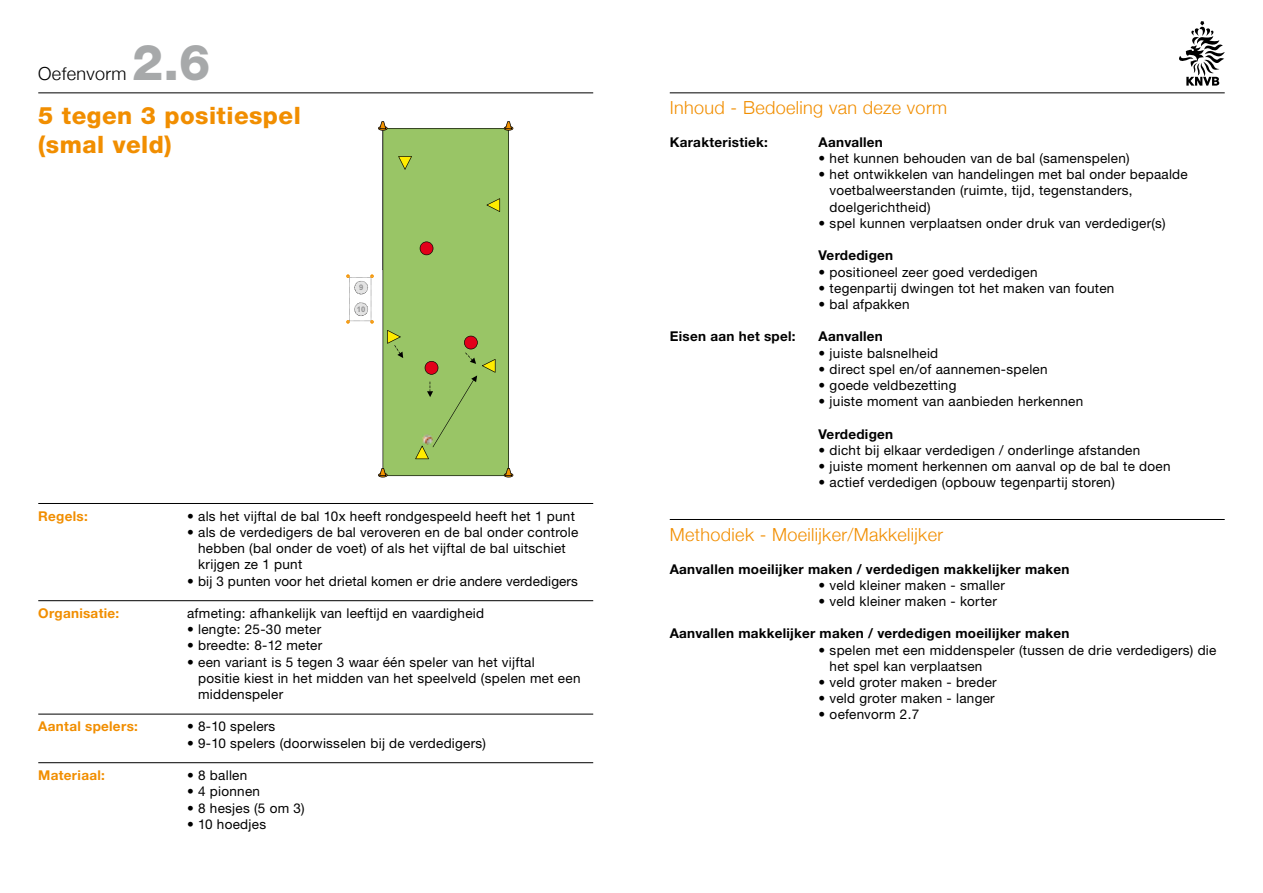
<style>
.page{position:relative;width:1263px;height:893px;background:#fff}
.page>*{position:absolute;margin:0;border:0;box-sizing:border-box;transform-origin:0 0}
.t1{font:800 49.5px "Helvetica Neue CE";color:#a7a9aa}
.t2{font:800 24px/28.8px "Helvetica Neue CE";letter-spacing:.02em;color:#f18e00}
.t3{font:300 18px "Helvetica Neue";letter-spacing:.02em;color:#f18e00}
.t4{font:300 18px "Helvetica Neue";letter-spacing:.02em;color:#000}
.t5{font:13.5px/16.2px "Helvetica Neue CE";letter-spacing:.02em;color:#000}
.t6{font:700 13.5px "Helvetica Neue CE";letter-spacing:.02em;color:#000}
.t7{font:700 13.5px "Helvetica Neue CE";letter-spacing:.02em;color:#f18e00}
.t8{font:700 7.65px "Arial";color:#929293}
</style>
<div class="page">
<svg style="left:1179px;top:21px;width:46px;height:65px"></svg>
<hr style="left:38px;top:92px;width:555px;height:1px;background:#000">
<hr style="left:670px;top:92px;width:555px;height:1px;background:#000">
<hr style="left:670px;top:519px;width:555px;height:1px;background:#000">
<hr style="left:38px;top:503px;width:555px;height:1px;background:#000">
<hr style="left:38px;top:600px;width:555px;height:1px;background:#000">
<hr style="left:38px;top:714px;width:555px;height:1px;background:#000">
<hr style="left:38px;top:762px;width:555px;height:1px;background:#000">
<svg style="left:346px;top:121px;width:167px;height:356px"></svg>
<h3 class="t4" style="left:38px;top:62px;width:90px">Oefenvorm</h3>
<h1 class="t1" style="left:132px;top:32px;width:80px">2.6</h1>
<h2 class="t2" style="left:38px;top:101px;width:264px">5 tegen 3 positiespel (smal veld)</h2>
<p class="t8" style="left:359px;top:282px;width:6px">9</p>
<p class="t8" style="left:357px;top:304px;width:10px">10</p>
<p class="t7" style="left:38px;top:508px;width:51px">Regels:</p>
<p class="t5" style="left:187px;top:508px;width:389px">• als het vijftal de bal 10x heeft rondgespeeld heeft het 1 punt</p>
<p class="t5" style="left:198px;top:524px;width:382px;text-indent:-11px">• als de verdedigers de bal veroveren en de bal onder controle hebben (bal onder de voet) of als het vijftal de bal uitschiet krijgen ze 1 punt</p>
<p class="t5" style="left:187px;top:573px;width:392px">• bij 3 punten voor het drietal komen er drie andere verdedigers</p>
<p class="t7" style="left:38px;top:605px;width:82px">Organisatie:</p>
<p class="t5" style="left:187px;top:605px;width:299px">afmeting: afhankelijk van leeftijd en vaardigheid</p>
<p class="t5" style="left:187px;top:621px;width:136px">• lengte: 25-30 meter</p>
<p class="t5" style="left:187px;top:638px;width:137px">• breedte: 8-12 meter</p>
<p class="t5" style="left:198px;top:654px;width:384px;text-indent:-11px">• een variant is 5 tegen 3 waar één speler van het vijftal<br>positie kiest in het midden van het speelveld (spelen met een middenspeler</p>
<p class="t7" style="left:38px;top:718px;width:101px">Aantal spelers:</p>
<p class="t5" style="left:187px;top:719px;width:90px">• 8-10 spelers</p>
<p class="t5" style="left:187px;top:735px;width:300px">• 9-10 spelers (doorwisselen bij de verdedigers)</p>
<p class="t7" style="left:38px;top:767px;width:68px">Materiaal:</p>
<p class="t5" style="left:187px;top:767px;width:62px">• 8 ballen</p>
<p class="t5" style="left:187px;top:783px;width:74px">• 4 pionnen</p>
<p class="t5" style="left:187px;top:800px;width:119px">• 8 hesjes (5 om 3)</p>
<p class="t5" style="left:187px;top:816px;width:80px">• 10 hoedjes</p>
<h3 class="t3" style="left:670px;top:97px;width:279px">Inhoud - Bedoeling van deze vorm</h3>
<p class="t6" style="left:670px;top:134px;width:100px">Karakteristiek:</p>
<p class="t6" style="left:819px;top:134px;width:66px">Aanvallen</p>
<p class="t5" style="left:819px;top:150px;width:313px">• het kunnen behouden van de bal (samenspelen)</p>
<p class="t5" style="left:830px;top:167px;width:360px;text-indent:-11px">• het ontwikkelen van handelingen met bal onder bepaalde voetbalweerstanden (ruimte, tijd, tegenstanders, doelgerichtheid)</p>
<p class="t5" style="left:819px;top:215px;width:349px">• spel kunnen verplaatsen onder druk van verdediger(s)</p>
<p class="t6" style="left:819px;top:247px;width:76px">Verdedigen</p>
<p class="t5" style="left:819px;top:264px;width:220px">• positioneel zeer goed verdedigen</p>
<p class="t5" style="left:819px;top:280px;width:297px">• tegenpartij dwingen tot het maken van fouten</p>
<p class="t5" style="left:819px;top:296px;width:93px">• bal afpakken</p>
<p class="t6" style="left:670px;top:328px;width:127px">Eisen aan het spel:</p>
<p class="t6" style="left:819px;top:328px;width:66px">Aanvallen</p>
<p class="t5" style="left:819px;top:345px;width:121px">• juiste balsnelheid</p>
<p class="t5" style="left:819px;top:361px;width:230px">• direct spel en/of aannemen-spelen</p>
<p class="t5" style="left:819px;top:377px;width:139px">• goede veldbezetting</p>
<p class="t5" style="left:819px;top:393px;width:266px">• juiste moment van aanbieden herkennen</p>
<p class="t6" style="left:819px;top:425px;width:76px">Verdedigen</p>
<p class="t5" style="left:819px;top:442px;width:323px">• dicht bij elkaar verdedigen / onderlinge afstanden</p>
<p class="t5" style="left:819px;top:458px;width:353px">• juiste moment herkennen om aanval op de bal te doen</p>
<p class="t5" style="left:819px;top:474px;width:298px">• actief verdedigen (opbouw tegenpartij storen)</p>
<h3 class="t3" style="left:670px;top:524px;width:275px">Methodiek - Moeilijker/Makkelijker</h3>
<p class="t6" style="left:670px;top:560px;width:401px">Aanvallen moeilijker maken / verdedigen makkelijker maken</p>
<p class="t5" style="left:819px;top:577px;width:188px">• veld kleiner maken - smaller</p>
<p class="t5" style="left:819px;top:593px;width:180px">• veld kleiner maken - korter</p>
<p class="t6" style="left:670px;top:625px;width:401px">Aanvallen makkelijker maken / verdedigen moeilijker maken</p>
<p class="t5" style="left:830px;top:642px;width:388px;text-indent:-11px">• spelen met een middenspeler (tussen de drie verdedigers) die het spel kan verplaatsen</p>
<p class="t5" style="left:819px;top:674px;width:180px">• veld groter maken - breder</p>
<p class="t5" style="left:819px;top:690px;width:178px">• veld groter maken - langer</p>
<p class="t5" style="left:819px;top:707px;width:102px">• oefenvorm 2.7</p>
</div>
